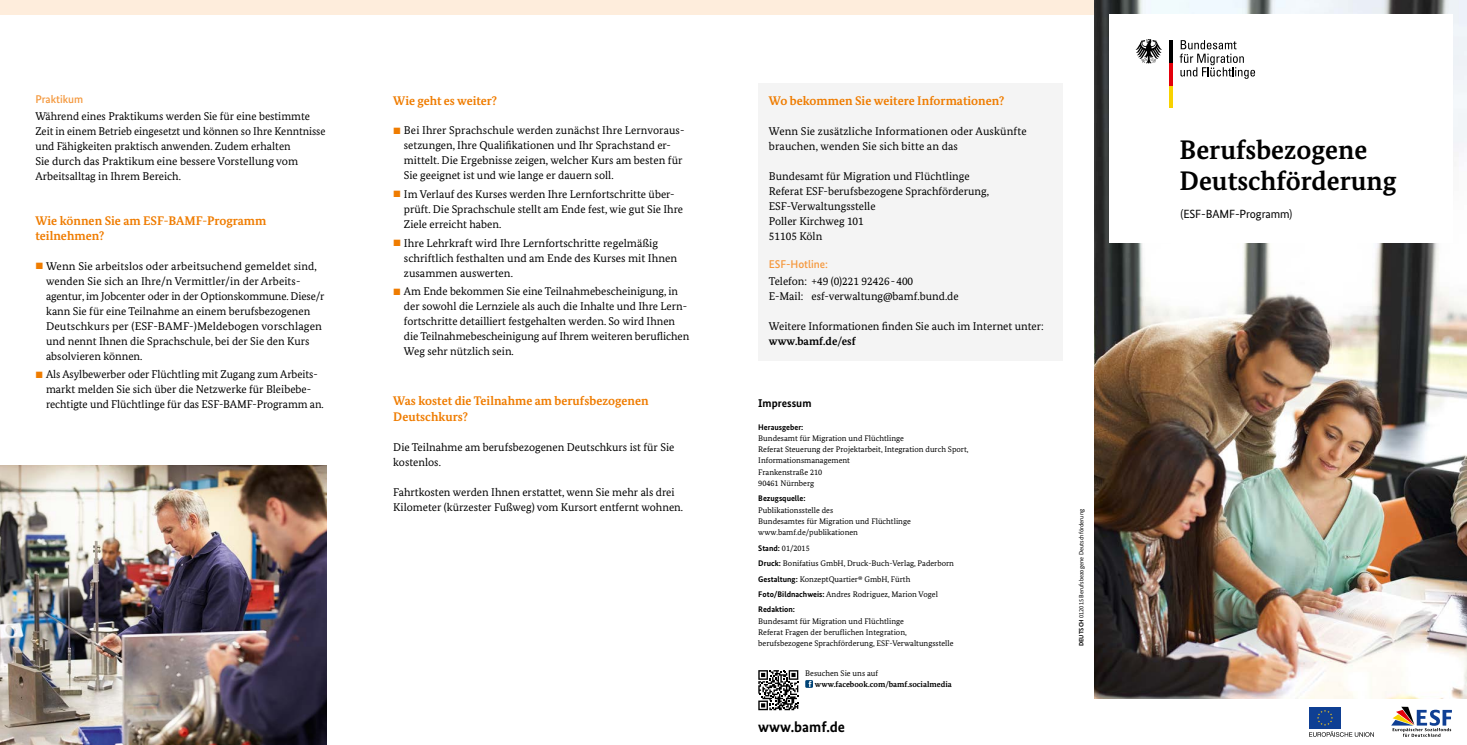
<style>
.page{position:relative;width:1467px;height:745px;background:#fff}
.page>*{position:absolute;margin:0;border:0;box-sizing:border-box;transform-origin:0 0}
.t1{font:700 26.88px/30.6px "Bundes Serif";color:#000}
.t2{font:700 15px "Bundes Sans";color:#000}
.t3{font:700 12.5px/15px "Bundes Serif";color:#ef7c00}
.t4{font:11.88px "Bundes Sans";letter-spacing:-.01em;color:#000}
.t5{font:11.25px/15px "Bundes Serif";color:#000}
.t6{font:500 11.25px "Bundes Sans";letter-spacing:-.005em;color:#f4983d}
.t7{font:700 11.25px "Bundes Serif";color:#000}
.t8{font:700 11.25px "Bundes Sans";color:#000}
.t9{font:8.12px/11.2px "Bundes Serif";color:#000}
.t10{font:700 8.12px "Bundes Sans";color:#000}
.t11{font:700 8.12px "Bundes Serif";color:#000}
.t12{font:6.25px "Bundes Sans";color:#000}
.s1{font-family:"Bundes Sans";font-weight:700}
.s2{font-weight:700}
</style>
<div class="page">
<div style="left:0;top:0;width:1150px;height:15px;background:#feeddc"></div>
<img style="left:1095px;top:0;width:372px;height:699px">
<div style="left:1109px;top:14px;width:344px;height:228px;background:#fff"></div>
<img style="left:0;top:465px;width:326px;height:279px">
<hr style="left:1169px;top:85px;width:4px;height:23px;background:#f8d200">
<hr style="left:1169px;top:63px;width:4px;height:22px;background:#e3000b">
<hr style="left:1169px;top:40px;width:4px;height:23px;background:#000">
<svg style="left:1136px;top:39px;width:26px;height:25px"></svg>
<svg style="left:1180px;top:40px;width:75px;height:39px"></svg>
<div style="left:758px;top:82px;width:305px;height:278px;background:#f4f4f4"></div>
<div style="left:1309px;top:706px;width:32px;height:22px;background:#0f3f93"></div>
<svg style="left:1309px;top:710px;width:65px;height:26px"></svg>
<svg style="left:1391px;top:706px;width:61px;height:30px"></svg>
<svg style="left:805px;top:679px;width:8px;height:8px"></svg>
<svg style="left:809px;top:680px;width:2px;height:6px"></svg>
<svg style="left:758px;top:670px;width:40px;height:39px"></svg>
<p class="t6" style="left:35px;top:92px;width:49px">Praktikum</p>
<p class="t5" style="left:35px;top:109px;width:292px">Während eines Praktikums werden Sie für eine bestimmte Zeit in einem Betrieb eingesetzt und können so Ihre Kenntnisse und Fähigkeiten praktisch anwenden. Zudem erhalten<br>Sie durch das Praktikum eine bessere Vorstellung vom Arbeitsalltag in Ihrem Bereich.</p>
<p class="t3" style="left:35px;top:213px;width:233px">Wie können Sie am ESF-BAMF-Programm teilnehmen?</p>
<p class="t5" style="left:46px;top:258px;width:280px">Wenn Sie arbeitslos oder arbeitsuchend gemeldet sind, wenden Sie sich an Ihre/n Vermittler/in der Arbeits&shy;agentur, im Jobcenter oder in der Optionskommune. Diese/r kann Sie für eine Teilnahme an einem berufsbezogenen Deutschkurs per (ESF-BAMF-)Meldebogen vorschlagen und nennt Ihnen die Sprachschule, bei der Sie den Kurs absolvieren können.</p>
<p class="t5" style="left:46px;top:366px;width:279px">Als Asylbewerber oder Flüchtling mit Zugang zum Arbeits&shy;markt melden Sie sich über die Netzwerke für Bleibebe&shy;rechtigte und Flüchtlinge für das ESF-BAMF-Programm an.</p>
<p class="t3" style="left:393px;top:93px;width:105px">Wie geht es weiter?</p>
<p class="t5" style="left:404px;top:123px;width:282px">Bei Ihrer Sprachschule werden zunächst Ihre Lernvoraus&shy;setzungen, Ihre Qualifikationen und Ihr Sprachstand er&shy;mittelt. Die Ergebnisse zeigen, welcher Kurs am besten für Sie geeignet ist und wie lange er dauern soll.</p>
<p class="t5" style="left:404px;top:186px;width:281px">Im Verlauf des Kurses werden Ihre Lernfortschritte über&shy;prüft. Die Sprachschule stellt am Ende fest, wie gut Sie Ihre<br>Ziele erreicht haben.</p>
<p class="t5" style="left:404px;top:235px;width:275px">Ihre Lehrkraft wird Ihre Lernfortschritte regelmäßig schriftlich festhalten und am Ende des Kurses mit Ihnen zusammen auswerten.</p>
<p class="t5" style="left:404px;top:283px;width:287px">Am Ende bekommen Sie eine Teilnahmebescheinigung, in der sowohl die Lernziele als auch die Inhalte und Ihre Lern&shy;fortschritte detailliert festgehalten werden. So wird Ihnen die Teilnahmebescheinigung auf Ihrem weiteren beruflichen Weg sehr nützlich sein.</p>
<p class="t3" style="left:393px;top:393px;width:257px">Was kostet die Teilnahme am berufsbezogenen<br>Deutschkurs?</p>
<p class="t5" style="left:393px;top:439px;width:283px">Die Teilnahme am berufsbezogenen Deutschkurs ist für Sie kostenlos.</p>
<p class="t5" style="left:393px;top:484px;width:291px">Fahrtkosten werden Ihnen erstattet, wenn Sie mehr als drei<br>Kilometer (kürzester Fußweg) vom Kursort entfernt wohnen.</p>
<p class="t3" style="left:769px;top:93px;width:237px">Wo bekommen Sie weitere Informationen?</p>
<p class="t5" style="left:769px;top:124px;width:259px">Wenn Sie zusätzliche Informationen oder Auskünfte brauchen, wenden Sie sich bitte an das</p>
<p class="t5" style="left:769px;top:169px;width:222px">Bundesamt für Migration und Flüchtlinge<br>Referat ESF-berufsbezogene Sprachförderung,<br>ESF-Verwaltungsstelle<br>Poller Kirchweg 101<br>51105 Köln</p>
<p class="t6" style="left:769px;top:257px;width:60px">ESF-Hotline:</p>
<p class="t5" style="left:769px;top:274px;width:191px">Telefon: +49 (0)221 92426-400<br>E-Mail: esf-verwaltung@bamf.bund.de</p>
<p class="t5" style="left:769px;top:319px;width:276px">Weitere Informationen finden Sie auch im Internet unter:</p>
<p class="t7" style="left:769px;top:334px;width:88px">www.bamf.de/esf</p>
<p class="t8" style="left:758px;top:396px;width:55px">Impressum</p>
<p class="t10" style="left:758px;top:421px;width:47px">Herausgeber:</p>
<p class="t9" style="left:758px;top:432px;width:212px">Bundesamt für Migration und Flüchtlinge<br>Referat Steuerung der Projektarbeit, Integration durch Sport, Informationsmanagement<br>Frankenstraße 210<br>90461 Nürnberg</p>
<p class="t10" style="left:758px;top:493px;width:49px">Bezugsquelle:</p>
<p class="t9" style="left:758px;top:504px;width:154px">Publikationsstelle des<br>Bundesamtes für Migration und Flüchtlinge www.bamf.de/publikationen</p>
<p class="t9" style="left:758px;top:539px;width:197px;line-height:15.4px"><span class="s1">Stand:</span> 01/2015<br><span class="s1">Druck:</span> Bonifatius GmbH, Druck-Buch-Verlag, Paderborn <span class="s1">Gestaltung:</span> KonzeptQuartier® GmbH, Fürth <span class="s1">Foto/Bildnachweis:</span> Andres Rodriguez, Marion Vogel</p>
<p class="t10" style="left:758px;top:604px;width:38px">Redaktion:</p>
<p class="t9" style="left:758px;top:614px;width:197px">Bundesamt für Migration und Flüchtlinge<br>Referat Fragen der beruflichen Integration, berufsbezogene Sprachförderung, ESF-Verwaltungsstelle</p>
<p class="t9" style="left:805px;top:666px;width:74px">Besuchen Sie uns auf</p>
<p class="t11" style="left:815px;top:678px;width:138px">www.facebook.com/bamf.socialmedia</p>
<h2 class="t2" style="left:758px;top:717px;width:88px">www.bamf.de</h2>
<p class="t12" style="left:1078px;top:645px;width:138px;rotate:-90deg"><span class="s2">DEUTSCH</span> 012015 Berufsbezogene Deutschförderung</p>
<h1 class="t1" style="left:1179px;top:134px;width:218px">Berufsbezogene<br>Deutschförderung</h1>
<p class="t4" style="left:1180px;top:206px;width:114px">(ESF-BAMF-Programm)</p>
</div>
